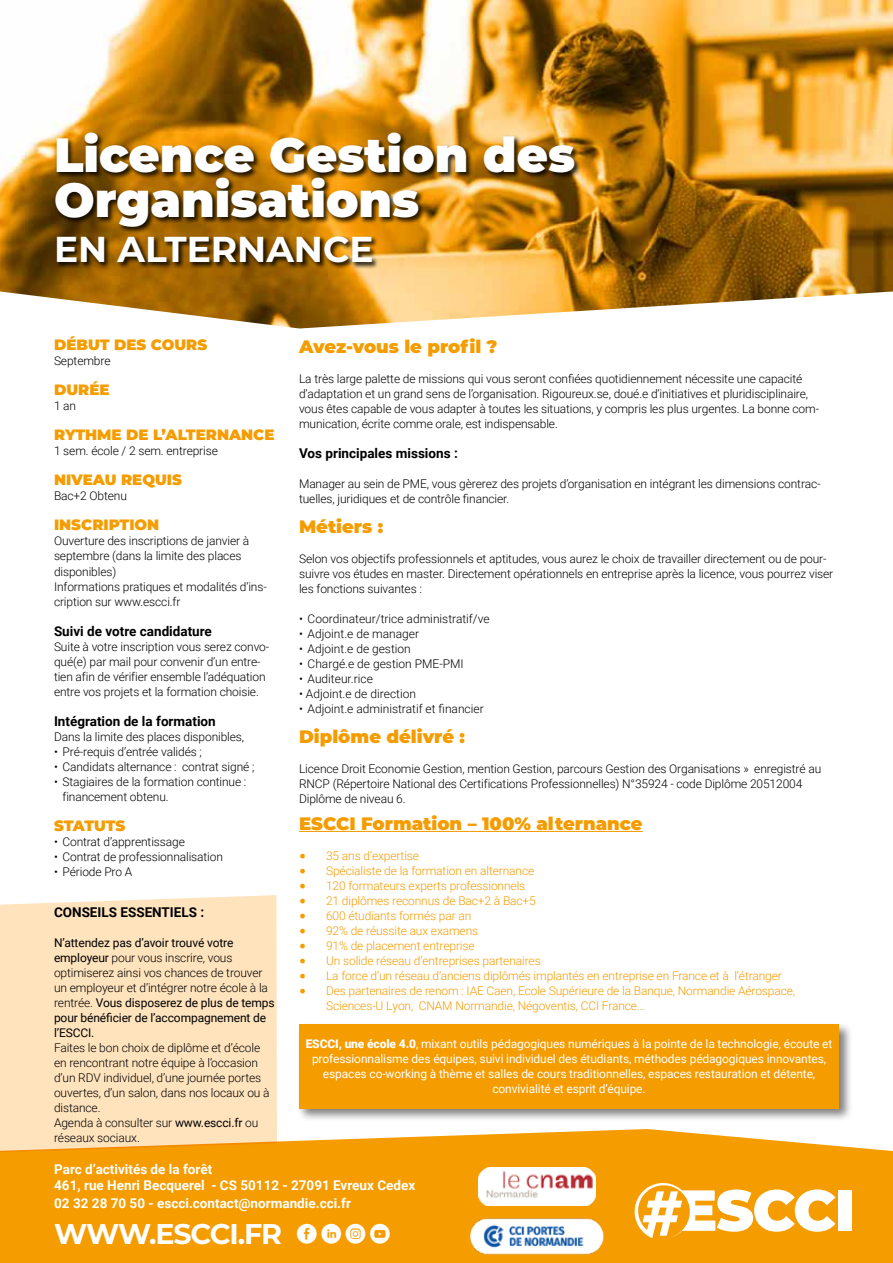
<style>
.page{position:relative;width:893px;height:1263px;background:#fff}
.page>*{position:absolute;margin:0;border:0;box-sizing:border-box;transform-origin:0 0}
.t1{font:900 48px/45px "Montserrat";color:#fff}
.t2{font:700 36px "Montserrat";color:#fff}
.t3{font:700 28.5px "Montserrat";letter-spacing:-.04em;color:#fff}
.t4{font:19.5px "Social Media Circled";color:#fff}
.t5{font:900 18px "Montserrat";color:#f59c00}
.t6{font:900 15px "Montserrat";color:#f59c00}
.t7{font:700 13.5px/16.5px "Roboto";color:#fff}
.t8{font:700 13.5px "Roboto";color:#000}
.t9{font:300 12px/15px "Roboto";letter-spacing:-.01em;color:#000}
.t10{font:300 12px/15px "Roboto";letter-spacing:-.01em;color:#f59c00}
.t11{font:12px/15px "Roboto";letter-spacing:-.01em;color:#fff;text-align:center}
.t12{font:12px/15px "Roboto";letter-spacing:-.01em;color:#000}
.s1{font-weight:300}
.s2{font-weight:400}
.s3{font-family:"Minion Pro";font-weight:400;font-size:18px}
.s4{font-weight:900}
</style>
<div class="page">
<div style="left:0;top:895px;width:277px;height:234px;background:#fee3bd"></div>
<img style="left:0;top:0;width:893px;height:328px">
<svg style="left:0;top:1129px;width:893px;height:134px;background:#f5a416"></svg>
<hr style="left:299px;top:831px;width:344px;height:1px;background:#f59c00">
<div style="left:297px;top:1022px;width:556px;height:101px;background:#000;opacity:.5"></div>
<div style="left:299px;top:1024px;width:540px;height:84px;background:#f59c00"></div>
<img style="left:469px;top:1216px;width:134px;height:40px">
<img style="left:478px;top:1167px;width:118px;height:39px">
<div style="left:838px;top:1190px;width:13px;height:41px;background:#fff"></div>
<svg style="left:634px;top:1183px;width:201px;height:55px"></svg>
<div style="left:54px;top:131px;width:528px;height:139px;background:#000;opacity:.8"></div>
<h1 class="t1" style="left:54px;top:129px;width:523px">Licence Gestion des<br>Organisations</h1>
<h2 class="t2" style="left:54px;top:223px;width:321px">EN ALTERNANCE</h2>
<p class="t6" style="left:54px;top:334px;width:155px">DÉBUT DES COURS</p>
<p class="t9" style="left:54px;top:353px;width:58px">Septembre</p>
<p class="t6" style="left:54px;top:379px;width:57px">DURÉE</p>
<p class="t9" style="left:54px;top:398px;width:24px">1 an</p>
<p class="t6" style="left:54px;top:424px;width:222px">RYTHME DE L’ALTERNANCE</p>
<p class="t9" style="left:54px;top:443px;width:165px">1 sem. école / 2 sem. entreprise</p>
<p class="t6" style="left:54px;top:469px;width:129px">NIVEAU REQUIS</p>
<p class="t9" style="left:54px;top:488px;width:74px">Bac+2 Obtenu</p>
<p class="t6" style="left:54px;top:514px;width:107px">INSCRIPTION</p>
<p class="t9" style="left:54px;top:533px;width:214px">Ouverture des inscriptions de janvier à septembre (dans la limite des places disponibles)<br>Informations pratiques et modalités d’ins&shy;cription sur www.escci.fr</p>
<p class="t8" style="left:54px;top:621px;width:159px">Suivi de votre candidature</p>
<p class="t9" style="left:54px;top:638px;width:217px">Suite à votre inscription vous serez convo&shy;qué(e) par mail pour convenir d’un entre&shy;tien afin de vérifier ensemble l’adéquation entre vos projets et la formation choisie.</p>
<p class="t8" style="left:54px;top:711px;width:163px">Intégration de la formation</p>
<p class="t9" style="left:54px;top:728px;width:192px">Dans la limite des places disponibles,</p>
<p class="t9" style="left:54px;top:743px;width:149px">• Pré-requis d’entrée validés ;</p>
<p class="t9" style="left:54px;top:758px;width:202px">• Candidats alternance : contrat signé ;</p>
<p class="t9" style="left:63px;top:773px;width:185px;text-indent:-9px">• Stagiaires de la formation continue : financement obtenu.</p>
<p class="t6" style="left:54px;top:814px;width:73px">STATUTS</p>
<p class="t9" style="left:54px;top:833px;width:132px">• Contrat d’apprentissage</p>
<p class="t9" style="left:54px;top:848px;width:171px">• Contrat de professionnalisation</p>
<p class="t9" style="left:54px;top:863px;width:80px">• Période Pro A</p>
<p class="t8" style="left:54px;top:903px;width:152px">CONSEILS ESSENTIELS :</p>
<p class="t12" style="left:54px;top:935px;width:222px">N’attendez pas d’avoir trouvé votre employeur <span class="s1">pour vous inscrire, vous optimiserez ainsi vos chances de trouver un employeur et d’intégrer notre école à la rentrée.</span> Vous disposerez de plus de temps pour bénéficier de l’accompagnement de l’ESCCI.</p>
<p class="t9" style="left:54px;top:1040px;width:217px">Faites le bon choix de diplôme et d’école en rencontrant notre équipe à l’occasion d’un RDV individuel, d’une journée portes ouvertes, d’un salon, dans nos locaux ou à distance.<br>Agenda à consulter sur <span class="s2">www.escci.fr</span> ou réseaux sociaux.</p>
<h3 class="t5" style="left:299px;top:333px;width:200px">Avez-vous le profil ?</h3>
<p class="t9" style="left:299px;top:371px;width:521px">La très large palette de missions qui vous seront confiées quotidiennement nécessite une capacité d’adaptation et un grand sens de l’organisation. Rigoureux.se, doué.e d’initiatives et pluridisciplinaire, vous êtes capable de vous adapter à toutes les situations, y compris les plus urgentes. La bonne com&shy;munication, écrite comme orale, est indispensable.</p>
<p class="t8" style="left:299px;top:444px;width:160px">Vos principales missions :</p>
<p class="t9" style="left:299px;top:476px;width:523px">Manager au sein de PME, vous gèrerez des projets d’organisation en intégrant les dimensions contrac&shy;tuelles, juridiques et de contrôle financier.</p>
<h3 class="t5" style="left:299px;top:513px;width:86px">Métiers :</h3>
<p class="t9" style="left:299px;top:551px;width:536px">Selon vos objectifs professionnels et aptitudes, vous aurez le choix de travailler directement ou de pour&shy;suivre vos études en master. Directement opérationnels en entreprise après la licence, vous pourrez viser les fonctions suivantes :</p>
<p class="t9" style="left:299px;top:611px;width:192px">• Coordinateur/trice administratif/ve</p>
<p class="t9" style="left:299px;top:626px;width:122px">• Adjoint.e de manager</p>
<p class="t9" style="left:299px;top:641px;width:113px">• Adjoint.e de gestion</p>
<p class="t9" style="left:299px;top:656px;width:166px">• Chargé.e de gestion PME-PMI</p>
<p class="t9" style="left:299px;top:671px;width:75px">• Auditeur.rice</p>
<p class="t9" style="left:299px;top:686px;width:118px">• Adjoint.e de direction</p>
<p class="t9" style="left:299px;top:701px;width:186px">• Adjoint.e administratif et financier</p>
<h3 class="t5" style="left:299px;top:723px;width:167px">Diplôme délivré :</h3>
<p class="t9" style="left:299px;top:761px;width:524px">Licence Droit Economie Gestion, mention Gestion, parcours Gestion des Organisations » enregistré au<br>RNCP (Répertoire National des Certifications Professionnelles) N°35924 - code Diplôme 20512004<br>Diplôme de niveau 6.</p>
<h3 class="t5" style="left:299px;top:810px;width:345px">ESCCI Formation – 100% alternance</h3>
<p class="t10" style="left:299px;top:847px;width:122px"><span class="s3">•</span> 35 ans d’expertise</p>
<p class="t10" style="left:299px;top:862px;width:237px"><span class="s3">•</span> Spécialiste de la formation en alternance</p>
<p class="t10" style="left:299px;top:877px;width:228px"><span class="s3">•</span> 120 formateurs experts professionnels</p>
<p class="t10" style="left:299px;top:892px;width:238px"><span class="s3">•</span> 21 diplômes reconnus de Bac+2 à Bac+5</p>
<p class="t10" style="left:299px;top:907px;width:174px"><span class="s3">•</span> 600 étudiants formés par an</p>
<p class="t10" style="left:299px;top:922px;width:181px"><span class="s3">•</span> 92% de réussite aux examens</p>
<p class="t10" style="left:299px;top:937px;width:177px"><span class="s3">•</span> 91% de placement entreprise</p>
<p class="t10" style="left:299px;top:952px;width:243px"><span class="s3">•</span> Un solide réseau d’entreprises partenaires</p>
<p class="t10" style="left:299px;top:967px;width:484px"><span class="s3">•</span> La force d’un réseau d’anciens diplômés implantés en entreprise en France et à l’étranger</p>
<p class="t10" style="left:326px;top:982px;width:471px;text-indent:-27px"><span class="s3">•</span> Des partenaires de renom : IAE Caen, Ecole Supérieure de la Banque, Normandie Aérospace,<br>Sciences-U Lyon, CNAM Normandie, Négoventis, CCI France...</p>
<p class="t11" style="left:306px;top:1035px;width:528px"><span class="s4">ESCCI, une école 4.0</span>, mixant outils pédagogiques numériques à la pointe de la technologie, écoute et professionnalisme des équipes, suivi individuel des étudiants, méthodes pédagogiques innovantes, espaces co-working à thème et salles de cours traditionnelles, espaces restauration et détente, convivialité et esprit d’équipe.</p>
<p class="t7" style="left:54px;top:1160px;width:363px">Parc d’activités de la forêt<br>461, rue Henri Becquerel - CS 50112 - 27091 Evreux Cedex</p>
<h3 class="t3" style="left:54px;top:1213px;width:229px">WWW.ESCCI.FR</h3>
<p class="t7" style="left:54px;top:1194px;width:298px">02 32 28 70 50 - escci.contact@normandie.cci.fr</p>
<h3 class="t4" style="left:297px;top:1224px;width:95px">ECQM</h3>
</div>
